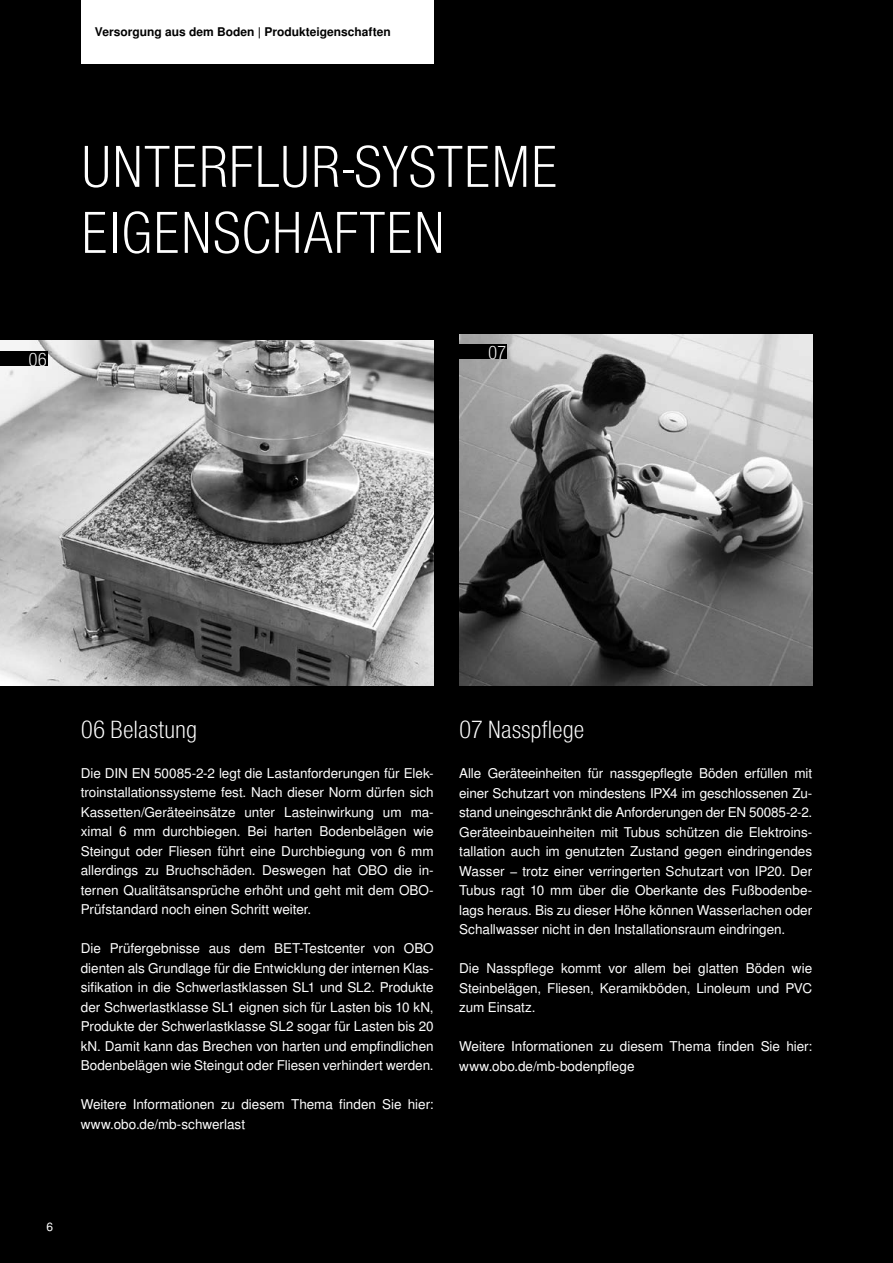
<style>
.page{position:relative;width:893px;height:1263px;background:#000}
.page>*{position:absolute;margin:0;border:0;box-sizing:border-box;transform-origin:0 0}
.t1{font:57px/66px "Nimbus San LOT Lig Con";color:#fff}
.t2{font:24px "Nimbus San LOT Lig Con";color:#fff}
.t3{font:18px "Nimbus San LOT Lig Con";color:#fff}
.t4{font:13.5px/19.5px "Nimbus San LOT";color:#fff;text-align:justify}
.t5{font:700 12px "Nimbus San LOT";color:#000}
.t6{font:12px "Nimbus San LOT";color:#fff}
</style>
<div class="page">
<img style="left:0;top:341px;width:434px;height:345px">
<div style="left:81px;top:0;width:353px;height:64px;background:#fff"></div>
<div style="left:0;top:352px;width:47px;height:14px;background:#000"></div>
<img style="left:459px;top:334px;width:353px;height:352px">
<div style="left:459px;top:344px;width:47px;height:15px;background:#000"></div>
<p class="t5" style="left:95px;top:25px;width:297px">Versorgung aus dem Boden | Produkteigenschaften</p>
<h3 class="t3" style="left:28px;top:349px;width:20px">06</h3>
<h1 class="t1" style="left:81px;top:134px;width:479px">UNTERFLUR-SYSTEME<br>EIGENSCHAFTEN</h1>
<h3 class="t3" style="left:488px;top:341px;width:19px">07</h3>
<h2 class="t2" style="left:81px;top:715px;width:118px">06 Belastung</h2>
<p class="t4" style="left:81px;top:764px;width:354px">Die DIN EN 50085-2-2 legt die Lastanforderungen für Elek&shy;troinstallationssysteme fest. Nach dieser Norm dürfen sich Kassetten/Geräteeinsätze unter Lasteinwirkung um ma&shy;ximal 6 mm durchbiegen. Bei harten Bodenbelägen wie Steingut oder Fliesen führt eine Durchbiegung von 6 mm allerdings zu Bruchschäden. Deswegen hat OBO die in&shy;ternen Qualitätsansprüche erhöht und geht mit dem OBO-Prüfstandard noch einen Schritt weiter.</p>
<p class="t4" style="left:81px;top:939px;width:354px">Die Prüfergebnisse aus dem BET-Testcenter von OBO dienten als Grundlage für die Entwicklung der internen Klas&shy;sifikation in die Schwerlastklassen SL1 und SL2. Produkte der Schwerlastklasse SL1 eignen sich für Lasten bis 10 kN, Produkte der Schwerlastklasse SL2 sogar für Lasten bis 20 kN. Damit kann das Brechen von harten und empfindlichen Bodenbelägen wie Steingut oder Fliesen verhindert werden.</p>
<p class="t4" style="left:81px;top:1095px;width:354px">Weitere Informationen zu diesem Thema finden Sie hier: www.obo.de/mb-schwerlast</p>
<h2 class="t2" style="left:459px;top:715px;width:127px">07 Nasspflege</h2>
<p class="t4" style="left:459px;top:764px;width:354px">Alle Geräteeinheiten für nassgepflegte Böden erfüllen mit einer Schutzart von mindestens IPX4 im geschlossenen Zu&shy;stand uneingeschränkt die Anforderungen der EN 50085-2-2.<br>Geräteeinbaueinheiten mit Tubus schützen die Elektroins&shy;tallation auch im genutzten Zustand gegen eindringendes Wasser − trotz einer verringerten Schutzart von IP20. Der Tubus ragt 10 mm über die Oberkante des Fußbodenbe&shy;lags heraus. Bis zu dieser Höhe können Wasserlachen oder Schallwasser nicht in den Installationsraum eindringen.</p>
<p class="t4" style="left:459px;top:959px;width:354px">Die Nasspflege kommt vor allem bei glatten Böden wie Steinbelägen, Fliesen, Keramikböden, Linoleum und PVC zum Einsatz.</p>
<p class="t4" style="left:459px;top:1037px;width:354px">Weitere Informationen zu diesem Thema finden Sie hier: www.obo.de/mb-bodenpflege</p>
<p class="t6" style="left:47px;top:1220px;width:8px">6</p>
</div>
